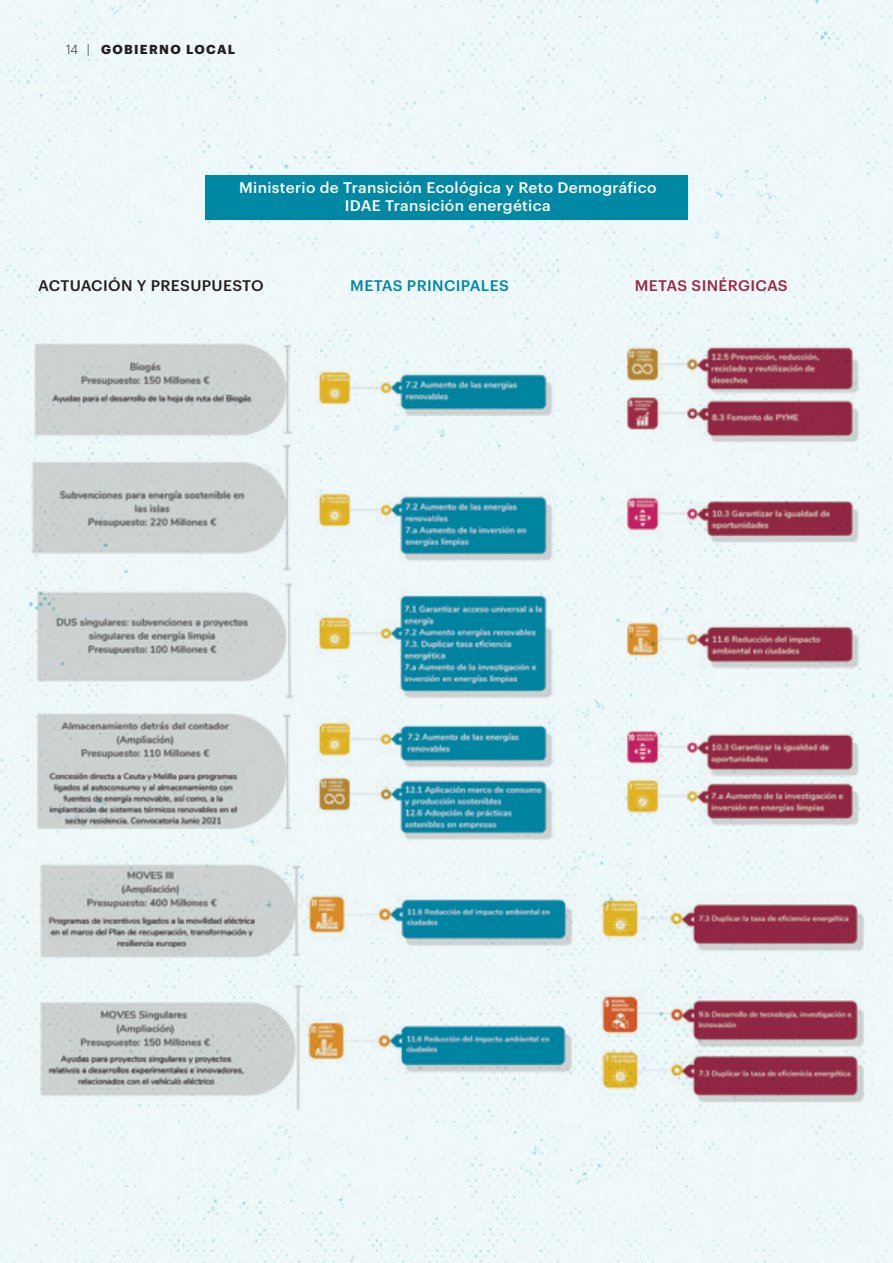
<style>
.page{position:relative;width:893px;height:1263px;background:#eff9f9}
.page>*{position:absolute;margin:0;border:0;box-sizing:border-box;transform-origin:0 0}
.t1{font:500 15px/17.2px "Graphik";letter-spacing:.02em;color:#fff;text-align:center}
.t2{font:500 15px "Graphik";letter-spacing:.02em;color:#231f20}
.t3{font:500 15px "Graphik";letter-spacing:.02em;color:#0088a5}
.t4{font:500 15px "Graphik";letter-spacing:.02em;color:#9a2846}
.t5{font:700 12.75px "Graphik";color:#231f20}
.s1{font-weight:300}
</style>
<div class="page">
<img style="left:27px;top:311px;width:841px;height:530px">
<img style="left:38px;top:858px;width:836px;height:251px">
<div style="left:205px;top:176px;width:483px;height:44px;background:#0088a5"></div>
<p class="t5" style="left:66px;top:39px;width:46px"><span class="s1">14 |</span> GOBIERNO</p>
<p class="t5" style="left:186px;top:39px;width:11px">LOCAL</p>
<p class="t1" style="left:239px;top:178px;width:419px">Ministerio de Transición Ecológica y Reto Demográfico<br>IDAE Transición energética</p>
<p class="t2" style="left:38px;top:274px;width:227px">ACTUACIÓN Y PRESUPUESTO</p>
<p class="t3" style="left:350px;top:274px;width:160px">METAS PRINCIPALES</p>
<p class="t4" style="left:635px;top:274px;width:154px">METAS SINÉRGICAS</p>
</div>
